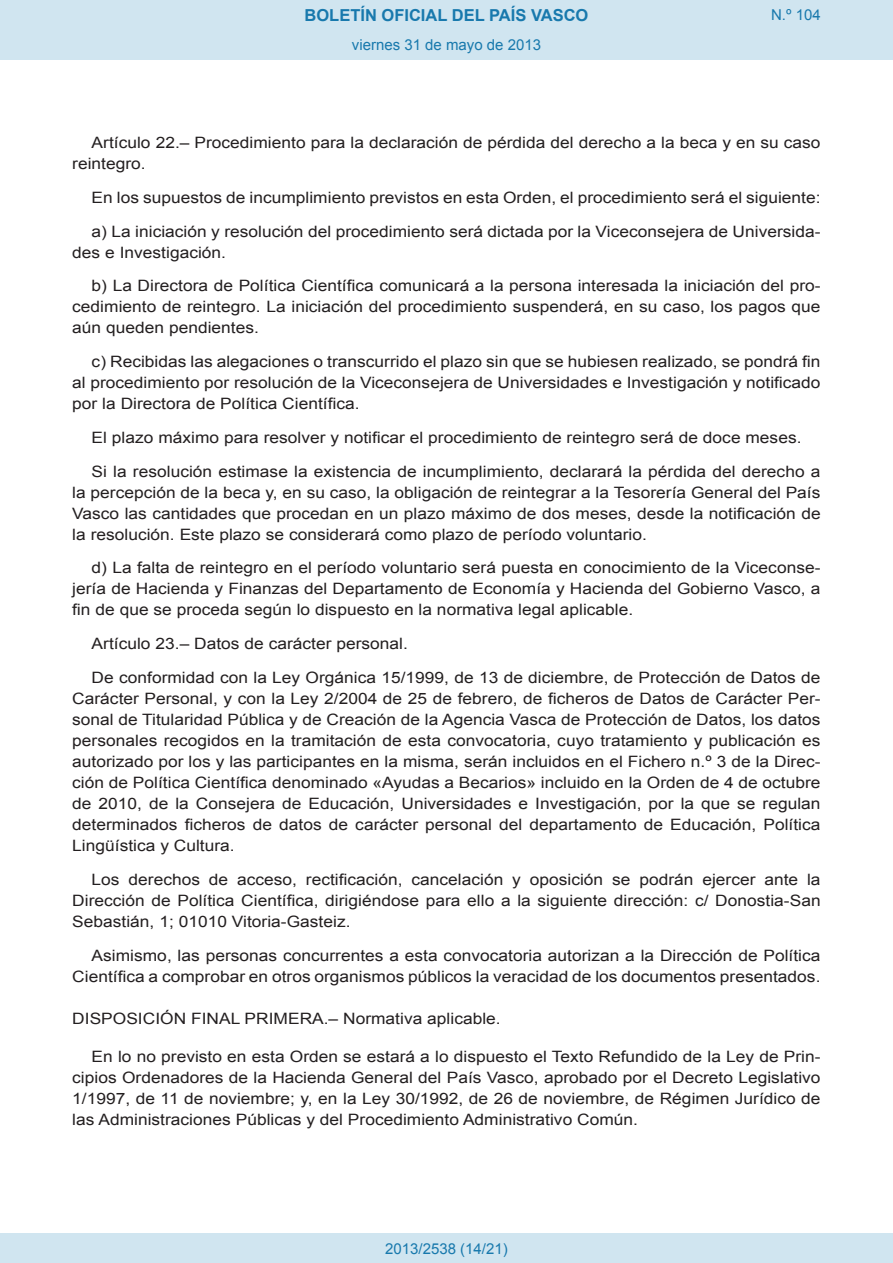
<style>
.page{position:relative;width:893px;height:1263px;background:#fff}
.page>*{position:absolute;margin:0;border:0;box-sizing:border-box;transform-origin:0 0}
.t1{font:700 16.5px "Arial";color:#1879ad}
.BOPVDetalle{font:15.6px/21px "Arial";color:#231f20;text-align:justify;scale:1.11 1}
.BOPVDisposicionTitul{font:15.6px "Arial";color:#231f20;scale:1.11 1}
.Paginacion_Centro{font:15px "Arial";color:#1879ad}
</style>
<div class="page">
<div style="left:0;top:0;width:893px;height:60px;background:#d0e5f0"></div>
<div style="left:0;top:1233px;width:893px;height:30px;background:#d0e5f0"></div>
<p class="t1" style="left:305px;top:4px;width:285px">BOLETÍN OFICIAL DEL PAÍS VASCO</p>
<p class="Paginacion_Centro" style="left:352px;top:35px;width:191px">viernes 31 de mayo de 2013</p>
<p class="Paginacion_Centro" style="left:771px;top:5px;width:51px">N.º 104</p>
<p class="BOPVDetalle" style="left:72px;top:132px;width:676px;text-indent:19px">Artículo 22.– Procedimiento para la declaración de pérdida del derecho a la beca y en su caso reintegro.</p>
<p class="BOPVDetalle" style="left:92px;top:187px;width:658px">En los supuestos de incumplimiento previstos en esta Orden, el procedimiento será el siguiente:</p>
<p class="BOPVDetalle" style="left:72px;top:221px;width:676px;text-indent:19px">a) La iniciación y resolución del procedimiento será dictada por la Viceconsejera de Universida&shy;des e Investigación.</p>
<p class="BOPVDetalle" style="left:72px;top:276px;width:676px;text-indent:19px">b) La Directora de Política Científica comunicará a la persona interesada la iniciación del pro&shy;cedimiento de reintegro. La iniciación del procedimiento suspenderá, en su caso, los pagos que aún queden pendientes.</p>
<p class="BOPVDetalle" style="left:72px;top:351px;width:676px;text-indent:19px">c) Recibidas las alegaciones o transcurrido el plazo sin que se hubiesen realizado, se pondrá fin al procedimiento por resolución de la Viceconsejera de Universidades e Investigación y notificado por la Directora de Política Científica.</p>
<p class="BOPVDetalle" style="left:92px;top:427px;width:641px">El plazo máximo para resolver y notificar el procedimiento de reintegro será de doce meses.</p>
<p class="BOPVDetalle" style="left:72px;top:461px;width:676px;text-indent:19px">Si la resolución estimase la existencia de incumplimiento, declarará la pérdida del derecho a la percepción de la beca y, en su caso, la obligación de reintegrar a la Tesorería General del País Vasco las cantidades que procedan en un plazo máximo de dos meses, desde la notificación de la resolución. Este plazo se considerará como plazo de período voluntario.</p>
<p class="BOPVDetalle" style="left:72px;top:558px;width:676px;text-indent:19px">d) La falta de reintegro en el período voluntario será puesta en conocimiento de la Viceconse&shy;jería de Hacienda y Finanzas del Departamento de Economía y Hacienda del Gobierno Vasco, a fin de que se proceda según lo dispuesto en la normativa legal aplicable.</p>
<p class="BOPVDetalle" style="left:92px;top:633px;width:286px">Artículo 23.– Datos de carácter personal.</p>
<p class="BOPVDetalle" style="left:72px;top:667px;width:676px;text-indent:19px">De conformidad con la Ley Orgánica 15/1999, de 13 de diciembre, de Protección de Datos de Carácter Personal, y con la Ley 2/2004 de 25 de febrero, de ficheros de Datos de Carácter Per&shy;sonal de Titularidad Pública y de Creación de la Agencia Vasca de Protección de Datos, los datos personales recogidos en la tramitación de esta convocatoria, cuyo tratamiento y publicación es autorizado por los y las participantes en la misma, serán incluidos en el Fichero n.º 3 de la Direc&shy;ción de Política Científica denominado «Ayudas a Becarios» incluido en la Orden de 4 de octubre de 2010, de la Consejera de Educación, Universidades e Investigación, por la que se regulan determinados ficheros de datos de carácter personal del departamento de Educación, Política Lingüística y Cultura.</p>
<p class="BOPVDetalle" style="left:72px;top:869px;width:676px;text-indent:19px">Los derechos de acceso, rectificación, cancelación y oposición se podrán ejercer ante la Dirección de Política Científica, dirigiéndose para ello a la siguiente dirección: c/ Donostia-San Sebastián, 1; 01010 Vitoria-Gasteiz.</p>
<p class="BOPVDetalle" style="left:72px;top:945px;width:676px;text-align:right">Asimismo, las personas concurrentes a esta convocatoria autorizan a la Dirección de Política<br>Científica a comprobar en otros organismos públicos la veracidad de los documentos presentados.</p>
<p class="BOPVDisposicionTitul" style="left:72px;top:1008px;width:387px">DISPOSICIÓN FINAL PRIMERA.– Normativa aplicable.</p>
<p class="BOPVDetalle" style="left:72px;top:1046px;width:676px;text-indent:19px">En lo no previsto en esta Orden se estará a lo dispuesto el Texto Refundido de la Ley de Prin&shy;cipios Ordenadores de la Hacienda General del País Vasco, aprobado por el Decreto Legislativo 1/1997, de 11 de noviembre; y, en la Ley 30/1992, de 26 de noviembre, de Régimen Jurídico de las Administraciones Públicas y del Procedimiento Administrativo Común.</p>
<p class="Paginacion_Centro" style="left:385px;top:1238px;width:124px">2013/2538 (14/21)</p>
</div>
